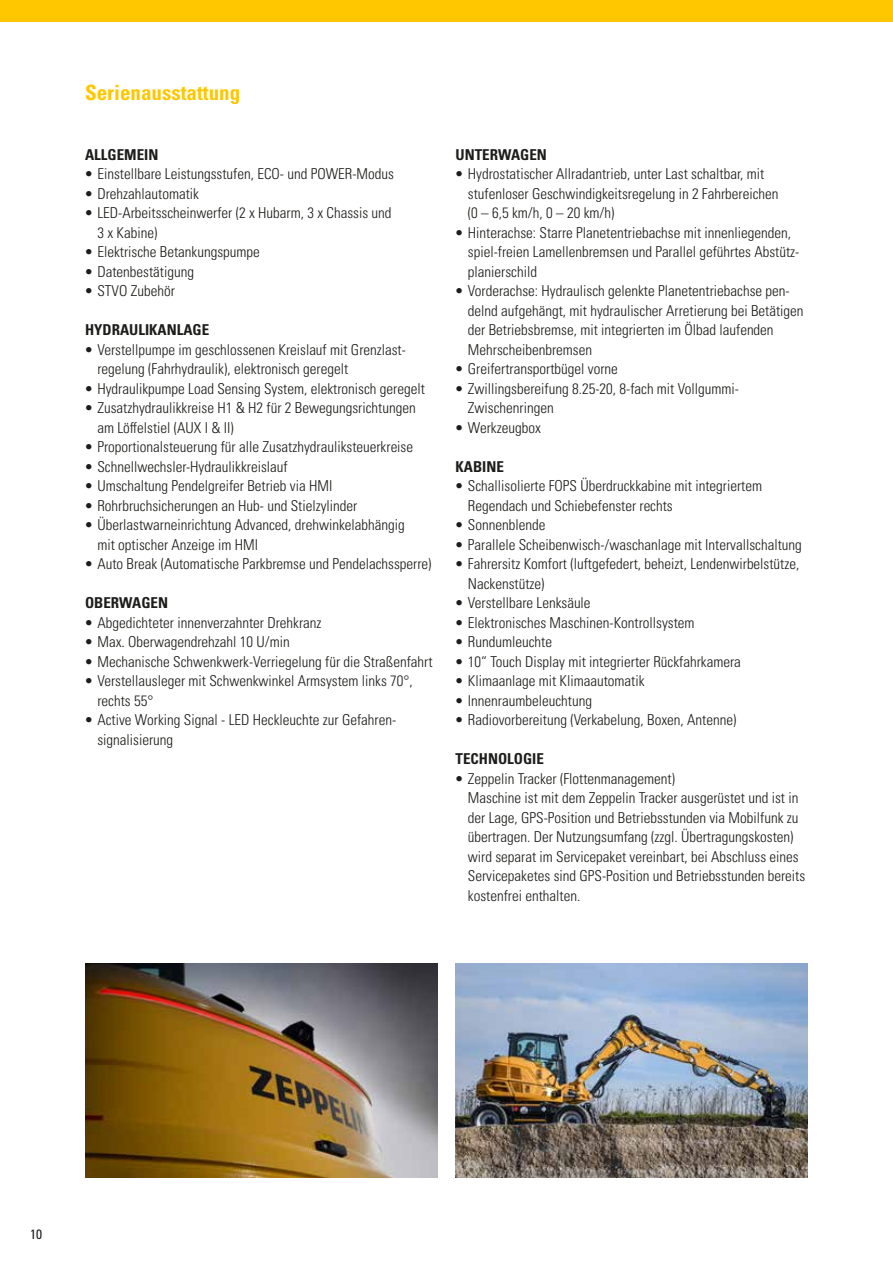
<style>
.page{position:relative;width:893px;height:1263px;background:#fff}
.page>*{position:absolute;margin:0;border:0;box-sizing:border-box;transform-origin:0 0}
.t1{font:700 condensed 21px "Univers LT Pro";color:#fec700}
.t2{font:300 condensed 15px/19.5px "Univers LT Pro";color:#1d1d1b}
.t3{font:700 condensed 15px "Univers LT Pro";color:#1d1d1b}
.t4{font:condensed 13.5px "Univers LT Pro";color:#1d1d1b}
</style>
<div class="page">
<hr style="left:892px;top:638px;width:1px;height:425px;background:#dfe3e5">
<img style="left:85px;top:963px;width:352px;height:215px">
<img style="left:455px;top:963px;width:353px;height:215px">
<div style="left:0;top:0;width:893px;height:21px;background:#fec700"></div>
<h1 class="t1" style="left:85px;top:80px;width:157px">Serienausstattung</h1>
<p class="t3" style="left:85px;top:145px;width:75px">ALLGEMEIN</p>
<p class="t2" style="left:85px;top:163px;width:310px">• Einstellbare Leistungsstufen, ECO- und POWER-Modus</p>
<p class="t2" style="left:85px;top:183px;width:116px">• Drehzahlautomatik</p>
<p class="t2" style="left:97px;top:202px;width:296px;text-indent:-12px">• LED-Arbeitsscheinwerfer (2 x Hubarm, 3 x Chassis und<br>3 x Kabine)</p>
<p class="t2" style="left:85px;top:241px;width:176px">• Elektrische Betankungspumpe</p>
<p class="t2" style="left:85px;top:261px;width:111px">• Datenbestätigung</p>
<p class="t2" style="left:85px;top:280px;width:91px">• STVO Zubehör</p>
<p class="t3" style="left:85px;top:321px;width:126px">HYDRAULIKANLAGE</p>
<p class="t2" style="left:97px;top:339px;width:309px;text-indent:-12px">• Verstellpumpe im geschlossenen Kreislauf mit Grenzlast&shy;regelung (Fahrhydraulik), elektronisch geregelt</p>
<p class="t2" style="left:85px;top:378px;width:341px">• Hydraulikpumpe Load Sensing System, elektronisch geregelt</p>
<p class="t2" style="left:97px;top:397px;width:320px;text-indent:-12px">• Zusatzhydraulikkreise H1 &amp; H2 für 2 Bewegungsrichtungen am Löffelstiel (AUX I &amp; II)</p>
<p class="t2" style="left:85px;top:436px;width:330px">• Proportionalsteuerung für alle Zusatzhydrauliksteuerkreise</p>
<p class="t2" style="left:85px;top:456px;width:204px">• Schnellwechsler-Hydraulikkreislauf</p>
<p class="t2" style="left:85px;top:475px;width:249px">• Umschaltung Pendelgreifer Betrieb via HMI</p>
<p class="t2" style="left:85px;top:495px;width:274px">• Rohrbruchsicherungen an Hub- und Stielzylinder</p>
<p class="t2" style="left:97px;top:514px;width:309px;text-indent:-12px">• Überlastwarneinrichtung Advanced, drehwinkelabhängig mit optischer Anzeige im HMI</p>
<p class="t2" style="left:85px;top:553px;width:348px">• Auto Break (Automatische Parkbremse und Pendelachssperre)</p>
<p class="t3" style="left:85px;top:594px;width:85px">OBERWAGEN</p>
<p class="t2" style="left:85px;top:612px;width:238px">• Abgedichteter innenverzahnter Drehkranz</p>
<p class="t2" style="left:85px;top:631px;width:206px">• Max. Oberwagendrehzahl 10 U/min</p>
<p class="t2" style="left:85px;top:651px;width:349px">• Mechanische Schwenkwerk-Verriegelung für die Straßenfahrt</p>
<p class="t2" style="left:97px;top:670px;width:317px;text-indent:-12px">• Verstellausleger mit Schwenkwinkel Armsystem links 70°, rechts 55°</p>
<p class="t2" style="left:97px;top:709px;width:299px;text-indent:-12px">• Active Working Signal - LED Heckleuchte zur Gefahren&shy;signalisierung</p>
<p class="t3" style="left:455px;top:145px;width:93px">UNTERWAGEN</p>
<p class="t2" style="left:468px;top:163px;width:312px;text-indent:-12px">• Hydrostatischer Allradantrieb, unter Last schaltbar, mit stufenloser Geschwindigkeitsregelung in 2 Fahrbereichen (0 – 6,5 km/h, 0 – 20 km/h)</p>
<p class="t2" style="left:468px;top:222px;width:333px;text-indent:-12px">• Hinterachse: Starre Planetentriebachse mit innenliegenden, spiel-freien Lamellenbremsen und Parallel geführtes Abstütz&shy;planierschild</p>
<p class="t2" style="left:468px;top:280px;width:337px;text-indent:-12px">• Vorderachse: Hydraulisch gelenkte Planetentriebachse pen&shy;delnd aufgehängt, mit hydraulischer Arretierung bei Betätigen der Betriebsbremse, mit integrierten im Ölbad laufenden Mehrscheibenbremsen</p>
<p class="t2" style="left:455px;top:358px;width:164px">• Greifertransportbügel vorne</p>
<p class="t2" style="left:468px;top:378px;width:272px;text-indent:-12px">• Zwillingsbereifung 8.25-20, 8-fach mit Vollgummi-<br>Zwischenringen</p>
<p class="t2" style="left:455px;top:417px;width:87px">• Werkzeugbox</p>
<p class="t3" style="left:455px;top:457px;width:50px">KABINE</p>
<p class="t2" style="left:468px;top:475px;width:296px;text-indent:-12px">• Schallisolierte FOPS Überdruckkabine mit integriertem<br>Regendach und Schiebefenster rechts</p>
<p class="t2" style="left:455px;top:514px;width:91px">• Sonnenblende</p>
<p class="t2" style="left:455px;top:534px;width:348px">• Parallele Scheibenwisch-/waschanlage mit Intervallschaltung</p>
<p class="t2" style="left:468px;top:553px;width:333px;text-indent:-12px">• Fahrersitz Komfort (luftgefedert, beheizt, Lendenwirbelstütze,<br>Nackenstütze)</p>
<p class="t2" style="left:455px;top:592px;width:137px">• Verstellbare Lenksäule</p>
<p class="t2" style="left:455px;top:612px;width:241px">• Elektronisches Maschinen-Kontrollsystem</p>
<p class="t2" style="left:455px;top:631px;width:98px">• Rundumleuchte</p>
<p class="t2" style="left:455px;top:651px;width:287px">• 10“ Touch Display mit integrierter Rückfahrkamera</p>
<p class="t2" style="left:455px;top:670px;width:191px">• Klimaanlage mit Klimaautomatik</p>
<p class="t2" style="left:455px;top:690px;width:138px">• Innenraumbeleuchtung</p>
<p class="t2" style="left:455px;top:709px;width:282px">• Radiovorbereitung (Verkabelung, Boxen, Antenne)</p>
<p class="t3" style="left:455px;top:750px;width:90px">TECHNOLOGIE</p>
<p class="t2" style="left:468px;top:768px;width:339px;text-indent:-12px">• Zeppelin Tracker (Flottenmanagement)<br>Maschine ist mit dem Zeppelin Tracker ausgerüstet und ist in der Lage, GPS-Position und Betriebsstunden via Mobilfunk zu übertragen. Der Nutzungsumfang (zzgl. Übertragungskosten) wird separat im Servicepaket vereinbart, bei Abschluss eines Servicepaketes sind GPS-Position und Betriebsstunden bereits kostenfrei enthalten.</p>
<p class="t4" style="left:30px;top:1225px;width:13px">10</p>
</div>
